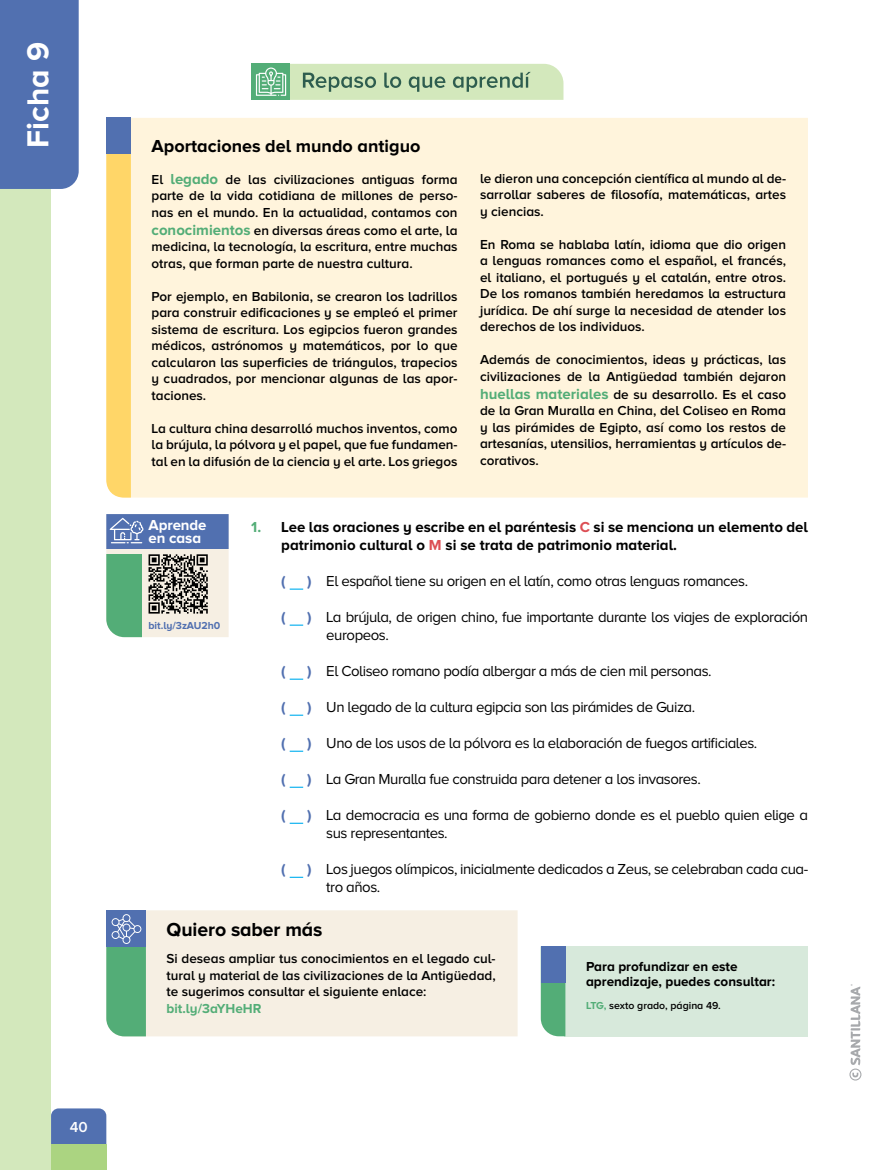
<style>
.page{position:relative;width:893px;height:1170px;background:#fff}
.page>*{position:absolute;margin:0;border:0;box-sizing:border-box;transform-origin:0 0}
.t1{font:700 31.5px "Proxima Nova A";color:#fff}
.t2{font:700 19.5px "Proxima Nova A";letter-spacing:-.005em;color:#000}
.t3{font:700 18px "Proxima Nova A";color:#000}
.t4{font:15px/18px "Proxima Nova A";letter-spacing:-.03em;color:#000}
.t5{font:700 15px/18px "Proxima Nova A";color:#000}
.t6{font:700 15px/13.5px "Proxima Nova A";letter-spacing:-.005em;color:#fff}
.t7{font:700 15px "Proxima Nova A";color:#5170b0}
.t8{font:600 15px "Proxima Nova A";color:#fff}
.t9{font:600 13.5px/16.5px "Proxima Nova A";color:#000;text-align:justify}
.t10{font:700 13.5px/15px "Proxima Nova A";color:#000}
.t11{font:700 13.5px "Proxima Nova A";color:#53ad77}
.t12{font:600 10.5px "Proxima Nova A";color:#000}
.t13{font:700 10.5px "Proxima Nova A";letter-spacing:-.005em;color:#5170b0}
.s1{font-weight:700;font-size:15px;color:#53ad77}
.s2{color:#53ad77}
.s3{color:#dc4e54}
.s4{font-weight:700;color:#5170b0}
.s5{font-weight:700;color:#53ad77}
</style>
<div class="page">
<div style="left:0;top:172px;width:51px;height:997px;background:#d3e8bc"></div>
<div style="left:0;top:0;width:79px;height:189px;background:#5170b0"></div>
<div style="left:51px;top:1108px;width:55px;height:36px;background:#5170b0"></div>
<div style="left:51px;top:1144px;width:55px;height:25px;background:#abd481"></div>
<div style="left:131px;top:118px;width:677px;height:379px;background:#fff4dc"></div>
<div style="left:106px;top:154px;width:25px;height:343px;background:#ffd668"></div>
<div style="left:106px;top:118px;width:25px;height:36px;background:#5170b0"></div>
<svg style="left:251px;top:64px;width:312px;height:36px;background:#b6d4ab"></svg>
<svg style="left:290px;top:588px;width:13px;height:1px"></svg>
<svg style="left:290px;top:624px;width:13px;height:1px"></svg>
<svg style="left:290px;top:678px;width:13px;height:1px"></svg>
<svg style="left:290px;top:714px;width:13px;height:1px"></svg>
<svg style="left:290px;top:750px;width:13px;height:1px"></svg>
<svg style="left:290px;top:786px;width:13px;height:1px"></svg>
<svg style="left:290px;top:822px;width:13px;height:1px"></svg>
<svg style="left:290px;top:876px;width:13px;height:1px"></svg>
<div style="left:146px;top:910px;width:372px;height:126px;background:#f6efe3"></div>
<svg style="left:106px;top:910px;width:40px;height:126px;background:#5ca18d"></svg>
<div style="left:565px;top:946px;width:243px;height:90px;background:#d7e9db"></div>
<svg style="left:541px;top:982px;width:24px;height:54px"></svg>
<div style="left:541px;top:946px;width:24px;height:36px;background:#5170b0"></div>
<svg style="left:106px;top:514px;width:123px;height:123px;background:#8fa5a7"></svg>
<svg style="left:849px;top:984px;width:12px;height:96px"></svg>
<h1 class="t1" style="left:20px;top:148px;width:107px;rotate:-90deg">Ficha 9</h1>
<p class="t8" style="left:70px;top:1118px;width:19px">40</p>
<h3 class="t3" style="left:152px;top:136px;width:270px">Aportaciones del mundo antiguo</h3>
<p class="t9" style="left:152px;top:171px;width:308px">El <span class="s1">legado</span> de las civilizaciones antiguas forma parte de la vida cotidiana de millones de perso&shy;nas en el mundo. En la actualidad, contamos con</p>
<p class="t9" style="left:152px;top:222px;width:308px"><span class="s1">conocimientos</span> en diversas áreas como el arte, la medicina, la tecnología, la escritura, entre muchas otras, que forman parte de nuestra cultura.</p>
<p class="t9" style="left:152px;top:288px;width:308px">Por ejemplo, en Babilonia, se crearon los ladrillos para construir edificaciones y se empleó el primer sistema de escritura. Los egipcios fueron grandes médicos, astrónomos y matemáticos, por lo que calcularon las superficies de triángulos, trapecios y cuadrados, por mencionar algunas de las apor&shy;taciones.</p>
<p class="t9" style="left:152px;top:420px;width:308px">La cultura china desarrolló muchos inventos, como la brújula, la pólvora y el papel, que fue fundamen&shy;tal en la difusión de la ciencia y el arte. Los griegos</p>
<p class="t9" style="left:480px;top:169px;width:308px">le dieron una concepción científica al mundo al de&shy;sarrollar saberes de filosofía, matemáticas, artes y ciencias.</p>
<p class="t9" style="left:480px;top:235px;width:308px">En Roma se hablaba latín, idioma que dio origen a lenguas romances como el español, el francés, el italiano, el portugués y el catalán, entre otros.<br>De los romanos también heredamos la estructura jurídica. De ahí surge la necesidad de atender los derechos de los individuos.</p>
<p class="t9" style="left:480px;top:351px;width:308px">Además de conocimientos, ideas y prácticas, las civilizaciones de la Antigüedad también dejaron</p>
<p class="t9" style="left:480px;top:385px;width:308px"><span class="s1">huellas materiales</span> de su desarrollo. Es el caso de la Gran Muralla en China, del Coliseo en Roma y las pirámides de Egipto, así como los restos de artesanías, utensilios, herramientas y artículos de&shy;corativos.</p>
<p class="t6" style="left:149px;top:518px;width:60px">Aprende en casa</p>
<p class="t13" style="left:149px;top:619px;width:73px">bit.ly/3zAU2h0</p>
<p class="t5" style="left:281px;top:518px;width:528px;text-indent:-30px"><span class="s2">1.</span> Lee las oraciones y escribe en el paréntesis <span class="s3">C</span> si se menciona un elemento del patrimonio cultural o <span class="s3">M</span> si se trata de patrimonio material.</p>
<p class="t7" style="left:281px;top:572px;width:6px">(</p>
<p class="t4" style="left:307px;top:572px;width:443px"><span class="s4">)</span> El español tiene su origen en el latín, como otras lenguas romances.</p>
<p class="t7" style="left:281px;top:608px;width:6px">(</p>
<p class="t4" style="left:326px;top:608px;width:483px;text-indent:-19px"><span class="s4">)</span> La brújula, de origen chino, fue importante durante los viajes de exploración europeos.</p>
<p class="t7" style="left:281px;top:662px;width:6px">(</p>
<p class="t4" style="left:307px;top:662px;width:406px"><span class="s4">)</span> El Coliseo romano podía albergar a más de cien mil personas.</p>
<p class="t7" style="left:281px;top:698px;width:6px">(</p>
<p class="t4" style="left:307px;top:698px;width:390px"><span class="s4">)</span> Un legado de la cultura egipcia son las pirámides de Guiza.</p>
<p class="t7" style="left:281px;top:734px;width:6px">(</p>
<p class="t4" style="left:307px;top:734px;width:452px"><span class="s4">)</span> Uno de los usos de la pólvora es la elaboración de fuegos artificiales.</p>
<p class="t7" style="left:281px;top:770px;width:6px">(</p>
<p class="t4" style="left:307px;top:770px;width:395px"><span class="s4">)</span> La Gran Muralla fue construida para detener a los invasores.</p>
<p class="t7" style="left:281px;top:806px;width:6px">(</p>
<p class="t4" style="left:326px;top:806px;width:483px;text-indent:-19px"><span class="s4">)</span> La democracia es una forma de gobierno donde es el pueblo quien elige a sus representantes.</p>
<p class="t7" style="left:281px;top:860px;width:6px">(</p>
<p class="t4" style="left:326px;top:860px;width:483px;text-indent:-19px"><span class="s4">)</span> Los juegos olímpicos, inicialmente dedicados a Zeus, se celebraban cada cua&shy;tro años.</p>
<h2 class="t2" style="left:167px;top:918px;width:158px">Quiero saber más</h2>
<p class="t9" style="left:167px;top:949px;width:331px">Si deseas ampliar tus conocimientos en el legado cul&shy;tural y material de las civilizaciones de la Antigüedad, te sugerimos consultar el siguiente enlace:</p>
<p class="t11" style="left:167px;top:1000px;width:96px">bit.ly/3aYHeHR</p>
<p class="t10" style="left:586px;top:958px;width:191px">Para profundizar en este aprendizaje, puedes consultar:</p>
<p class="t12" style="left:586px;top:999px;width:136px"><span class="s5">LTG,</span> sexto grado, página 49.</p>
</div>
